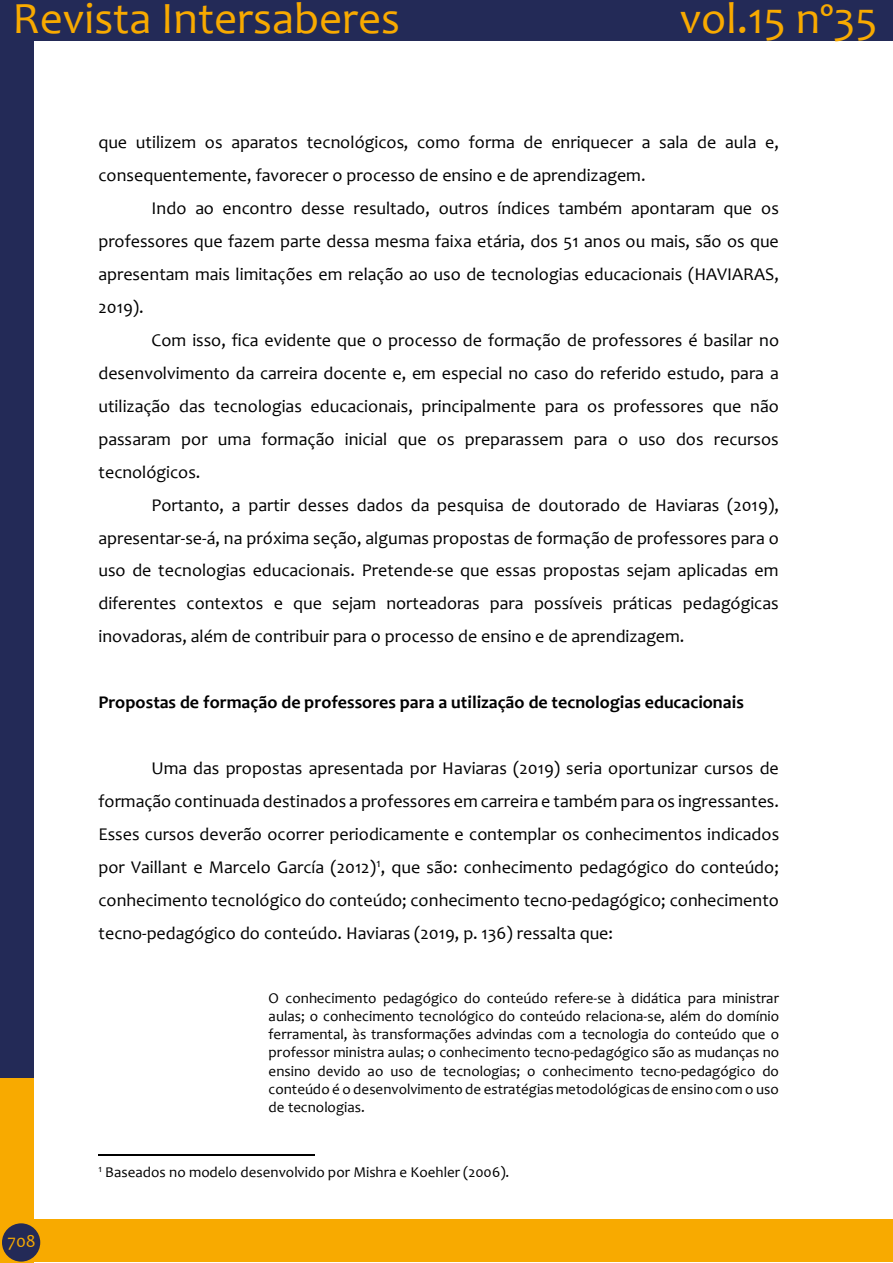
<style>
.page{position:relative;width:893px;height:1263px;background:#fff}
.page>*{position:absolute;margin:0;border:0;box-sizing:border-box;transform-origin:0 0}
.t1{font:45px "Candara";color:#f8aa00}
.t2{font:18px/33px "Candara";color:#000;text-align:justify}
.t3{font:700 18px "Candara";color:#000}
.t4{font:18px "Candara";color:#f8aa00}
.t5{font:15px/18.3px "Candara";color:#000;text-align:justify}
</style>
<div class="page">
<div style="left:0;top:0;width:33px;height:1081px;background:#232a57"></div>
<div style="left:0;top:0;width:893px;height:41px;background:#232a57"></div>
<div style="left:0;top:1078px;width:33px;height:185px;background:#f8aa00"></div>
<div style="left:21px;top:1219px;width:872px;height:43px;background:#f8aa00"></div>
<div style="left:2px;top:1223px;width:38px;height:38px;background:#232a57;border-radius:50%"></div>
<hr style="left:98px;top:1154px;width:216px;height:1px;background:#000">
<h1 class="t1" style="left:13px;top:-9px;width:389px">Revista Intersaberes</h1>
<h1 class="t1" style="left:680px;top:-9px;width:199px">vol.15 nº35</h1>
<p class="t2" style="left:98px;top:126px;width:682px">que utilizem os aparatos tecnológicos, como forma de enriquecer a sala de aula e, consequentemente, favorecer o processo de ensino e de aprendizagem.</p>
<p class="t2" style="left:98px;top:192px;width:682px;text-indent:53px">Indo ao encontro desse resultado, outros índices também apontaram que os professores que fazem parte dessa mesma faixa etária, dos 51 anos ou mais, são os que apresentam mais limitações em relação ao uso de tecnologias educacionais (HAVIARAS, 2019).</p>
<p class="t2" style="left:98px;top:323px;width:682px;text-indent:53px">Com isso, fica evidente que o processo de formação de professores é basilar no desenvolvimento da carreira docente e, em especial no caso do referido estudo, para a utilização das tecnologias educacionais, principalmente para os professores que não passaram por uma formação inicial que os preparassem para o uso dos recursos tecnológicos.</p>
<p class="t2" style="left:98px;top:488px;width:682px;text-indent:53px">Portanto, a partir desses dados da pesquisa de doutorado de Haviaras (2019), apresentar-se-á, na próxima seção, algumas propostas de formação de professores para o uso de tecnologias educacionais. Pretende-se que essas propostas sejam aplicadas em diferentes contextos e que sejam norteadoras para possíveis práticas pedagógicas inovadoras, além de contribuir para o processo de ensino e de aprendizagem.</p>
<p class="t3" style="left:98px;top:691px;width:647px">Propostas de formação de professores para a utilização de tecnologias educacionais</p>
<p class="t2" style="left:98px;top:752px;width:682px;text-indent:53px">Uma das propostas apresentada por Haviaras (2019) seria oportunizar cursos de formação continuada destinados a professores em carreira e também para os ingressantes.<br>Esses cursos deverão ocorrer periodicamente e contemplar os conhecimentos indicados por Vaillant e Marcelo García (2012)<sup>1</sup>, que são: conhecimento pedagógico do conteúdo; conhecimento tecnológico do conteúdo; conhecimento tecno-pedagógico; conhecimento tecno-pedagógico do conteúdo. Haviaras (2019, p. 136) ressalta que:</p>
<p class="t5" style="left:269px;top:988px;width:512px">O conhecimento pedagógico do conteúdo refere-se à didática para ministrar aulas; o conhecimento tecnológico do conteúdo relaciona-se, além do domínio ferramental, às transformações advindas com a tecnologia do conteúdo que o professor ministra aulas; o conhecimento tecno-pedagógico são as mudanças no ensino devido ao uso de tecnologias; o conhecimento tecno-pedagógico do conteúdo é o desenvolvimento de estratégias metodológicas de ensino com o uso de tecnologias.</p>
<p class="t4" style="left:8px;top:1229px;width:30px">708</p>
<p class="t5" style="left:98px;top:1163px;width:412px"><sup>1</sup> Baseados no modelo desenvolvido por Mishra e Koehler (2006).</p>
</div>
